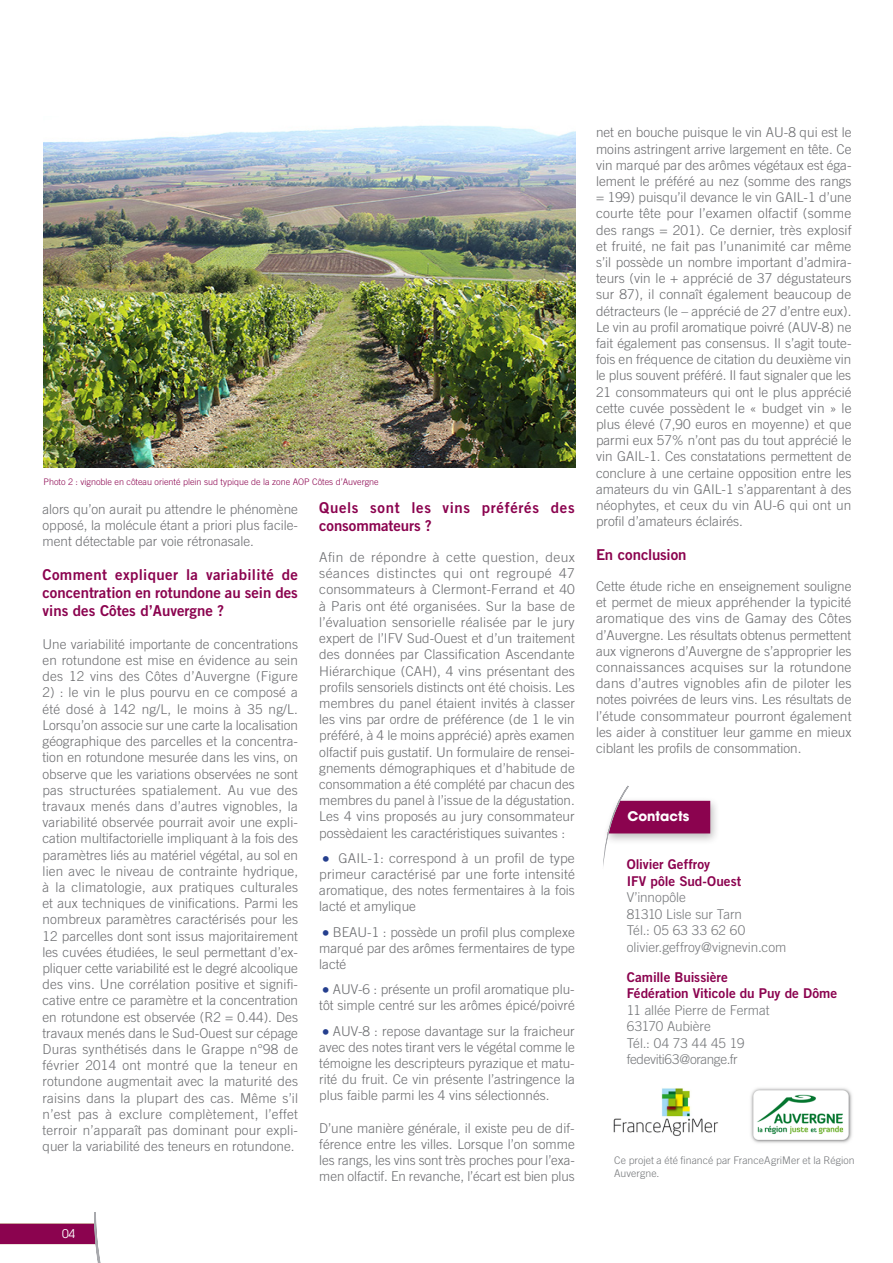
<style>
.page{position:relative;width:893px;height:1263px;background:#fff}
.page>*{position:absolute;margin:0;border:0;box-sizing:border-box;transform-origin:0 0}
.TXT_courant{font:15px/18px "Trade Gothic Bold Two";color:#8b034f;text-align:justify}
.TXT_courant-2{font:15px/18px "Trade Gothic Bold Two";letter-spacing:.04em;color:#8b034f}
._05-Body{font:300 13.5px/16.2px "Trade Gothic";color:#6c6d70;text-align:justify}
.TXT_courant-3{font:300 13.5px/16.2px "Trade Gothic";color:#6c6d70;text-align:justify}
.t1{font:300 13.5px "Trade Gothic";letter-spacing:-.005em;color:#76787b}
.t2{font:13.5px "Trade Gothic Bold Two";letter-spacing:-.005em;color:#8b034f}
.t3{font:300 13.5px "Trade Gothic";letter-spacing:-.025em;color:#76787b}
.t4{font:300 13.5px "Trade Gothic";letter-spacing:.015em;color:#76787b}
.t5{font:700 13.2px "Avant Garde";color:#fff}
.t6{font:12px "Avant Garde";color:#fff}
.TXT_courant-4{font:300 10.5px/12.6px "Trade Gothic";letter-spacing:.005em;color:#76787b}
.t7{font:300 9px "Trade Gothic";color:#8b034f}
.s1{font-family:"Comic Sans MS";font-weight:700;font-size:21px;color:#253f8e}
</style>
<div class="page">
<svg style="left:0;top:1212px;width:101px;height:51px"></svg>
<img style="left:44px;top:125px;width:531px;height:343px">
<div style="left:602px;top:796px;width:118px;height:49px;background:#231f20;opacity:.3"></div>
<svg style="left:602px;top:785px;width:108px;height:81px"></svg>
<img style="left:751px;top:1088px;width:101px;height:55px">
<img style="left:613px;top:1088px;width:106px;height:48px">
<p class="t7" style="left:44px;top:476px;width:337px">Photo 2 : vignoble en côteau orienté plein sud typique de la zone AOP Côtes d’Auvergne</p>
<p class="TXT_courant-3" style="left:43px;top:501px;width:257px">alors qu’on aurait pu attendre le phénomène opposé, la molécule étant a priori plus facile&shy;ment détectable par voie rétronasale.</p>
<p class="TXT_courant" style="left:43px;top:566px;width:257px">Comment expliquer la variabilité de concentration en rotundone au sein des vins des Côtes d’Auvergne ?</p>
<p class="TXT_courant-3" style="left:43px;top:636px;width:257px">Une variabilité importante de concentrations en rotundone est mise en évidence au sein des 12 vins des Côtes d’Auvergne (Figure</p>
<p class="TXT_courant-3" style="left:43px;top:684px;width:257px">2) : le vin le plus pourvu en ce composé a été dosé à 142 ng/L, le moins à 35 ng/L.<br>Lorsqu’on associe sur une carte la localisation géographique des parcelles et la concentra&shy;tion en rotundone mesurée dans les vins, on observe que les variations observées ne sont pas structurées spatialement. Au vue des travaux menés dans d’autres vignobles, la variabilité observée pourrait avoir une expli&shy;cation multifactorielle impliquant à la fois des paramètres liés au matériel végétal, au sol en lien avec le niveau de contrainte hydrique, à la climatologie, aux pratiques culturales et aux techniques de vinifications. Parmi les nombreux paramètres caractérisés pour les 12 parcelles dont sont issus majoritairement les cuvées étudiées, le seul permettant d’ex&shy;pliquer cette variabilité est le degré alcoolique des vins. Une corrélation positive et signifi&shy;cative entre ce paramètre et la concentration en rotundone est observée (R2 = 0.44). Des travaux menés dans le Sud-Ouest sur cépage Duras synthétisés dans le Grappe n°98 de février 2014 ont montré que la teneur en rotundone augmentait avec la maturité des raisins dans la plupart des cas. Même s’il n’est pas à exclure complètement, l’effet terroir n’apparaît pas dominant pour expli&shy;quer la variabilité des teneurs en rotundone.</p>
<p class="t6" style="left:62px;top:1226px;width:15px">04</p>
<p class="TXT_courant-2" style="left:319px;top:499px;width:257px">Quels sont les vins préférés des consommateurs ?</p>
<p class="_05-Body" style="left:319px;top:549px;width:257px">Afin de répondre à cette question, deux séances distinctes qui ont regroupé 47 consommateurs à Clermont-Ferrand et 40 à Paris ont été organisées. Sur la base de l’évaluation sensorielle réalisée par le jury expert de l’IFV Sud-Ouest et d’un traitement des données par Classification Ascendante Hiérarchique (CAH), 4 vins présentant des profils sensoriels distincts ont été choisis. Les membres du panel étaient invités à classer les vins par ordre de préférence (de 1 le vin préféré, à 4 le moins apprécié) après examen olfactif puis gustatif. Un formulaire de rensei&shy;gnements démographiques et d’habitude de consommation a été complété par chacun des membres du panel à l’issue de la dégustation.<br>Les 4 vins proposés au jury consommateur possèdaient les caractéristiques suivantes :</p>
<p class="_05-Body" style="left:319px;top:850px;width:257px"><span class="s1">●</span> GAIL-1: correspond à un profil de type primeur caractérisé par une forte intensité aromatique, des notes fermentaires à la fois lacté et amylique</p>
<p class="_05-Body" style="left:319px;top:923px;width:257px"><span class="s1">●</span>BEAU-1 : possède un profil plus complexe marqué par des arômes fermentaires de type lacté</p>
<p class="_05-Body" style="left:319px;top:981px;width:257px"><span class="s1">●</span>AUV-6 : présente un profil aromatique plu&shy;tôt simple centré sur les arômes épicé/poivré</p>
<p class="_05-Body" style="left:319px;top:1022px;width:257px"><span class="s1">●</span>AUV-8 : repose davantage sur la fraicheur avec des notes tirant vers le végétal comme le témoigne les descripteurs pyrazique et matu&shy;rité du fruit. Ce vin présente l’astringence la plus faible parmi les 4 vins sélectionnés.</p>
<p class="_05-Body" style="left:319px;top:1120px;width:257px">D’une manière générale, il existe peu de dif&shy;férence entre les villes. Lorsque l’on somme les rangs, les vins sont très proches pour l’exa&shy;men olfactif. En revanche, l’écart est bien plus</p>
<p class="_05-Body" style="left:596px;top:124px;width:257px">net en bouche puisque le vin AU-8 qui est le moins astringent arrive largement en tête. Ce vin marqué par des arômes végétaux est éga&shy;lement le préféré au nez (somme des rangs = 199) puisqu’il devance le vin GAIL-1 d’une courte tête pour l’examen olfactif (somme des rangs = 201). Ce dernier, très explosif et fruité, ne fait pas l’unanimité car même s’il possède un nombre important d’admira&shy;teurs (vin le + apprécié de 37 dégustateurs sur 87), il connaît également beaucoup de détracteurs (le – apprécié de 27 d’entre eux).<br>Le vin au profil aromatique poivré (AUV-8) ne fait également pas consensus. Il s’agit toute&shy;fois en fréquence de citation du deuxième vin le plus souvent préféré. Il faut signaler que les 21 consommateurs qui ont le plus apprécié cette cuvée possèdent le « budget vin » le plus élevé (7,90 euros en moyenne) et que parmi eux 57% n’ont pas du tout apprécié le vin GAIL-1. Ces constatations permettent de conclure à une certaine opposition entre les amateurs du vin GAIL-1 s’apparentant à des néophytes, et ceux du vin AU-6 qui ont un profil d’amateurs éclairés.</p>
<p class="TXT_courant" style="left:596px;top:546px;width:92px">En conclusion</p>
<p class="_05-Body" style="left:596px;top:578px;width:257px">Cette étude riche en enseignement souligne et permet de mieux appréhender la typicité aromatique des vins de Gamay des Côtes d’Auvergne. Les résultats obtenus permettent aux vignerons d’Auvergne de s’approprier les connaissances acquises sur la rotundone dans d’autres vignobles afin de piloter les notes poivrées de leurs vins. Les résultats de l’étude consommateur pourront également les aider à constituer leur gamme en mieux ciblant les profils de consommation.</p>
<p class="t5" style="left:627px;top:808px;width:63px">Contacts</p>
<p class="t2" style="left:627px;top:856px;width:85px">Olivier Geffroy</p>
<p class="t2" style="left:627px;top:872px;width:116px">IFV pôle Sud-Ouest</p>
<p class="t1" style="left:627px;top:889px;width:61px">V’innopôle</p>
<p class="t1" style="left:627px;top:906px;width:117px">81310 Lisle sur Tarn</p>
<p class="t4" style="left:627px;top:922px;width:120px">Tél.: 05 63 33 62 60</p>
<p class="t1" style="left:627px;top:939px;width:161px">olivier.geffroy@vignevin.com</p>
<p class="t2" style="left:627px;top:968px;width:103px">Camille Buissière</p>
<p class="t2" style="left:627px;top:985px;width:212px">Fédération Viticole du Puy de Dôme</p>
<p class="t1" style="left:627px;top:1002px;width:144px">11 allée Pierre de Fermat</p>
<p class="t1" style="left:627px;top:1018px;width:86px">63170 Aubière</p>
<p class="t1" style="left:627px;top:1035px;width:119px">Tél.: 04 73 44 45 19</p>
<p class="t3" style="left:627px;top:1051px;width:112px">fedeviti63@orange.fr</p>
<p class="TXT_courant-4" style="left:614px;top:1154px;width:242px">Ce projet a été financé par FranceAgriMer et la Région<br>Auvergne.</p>
</div>
